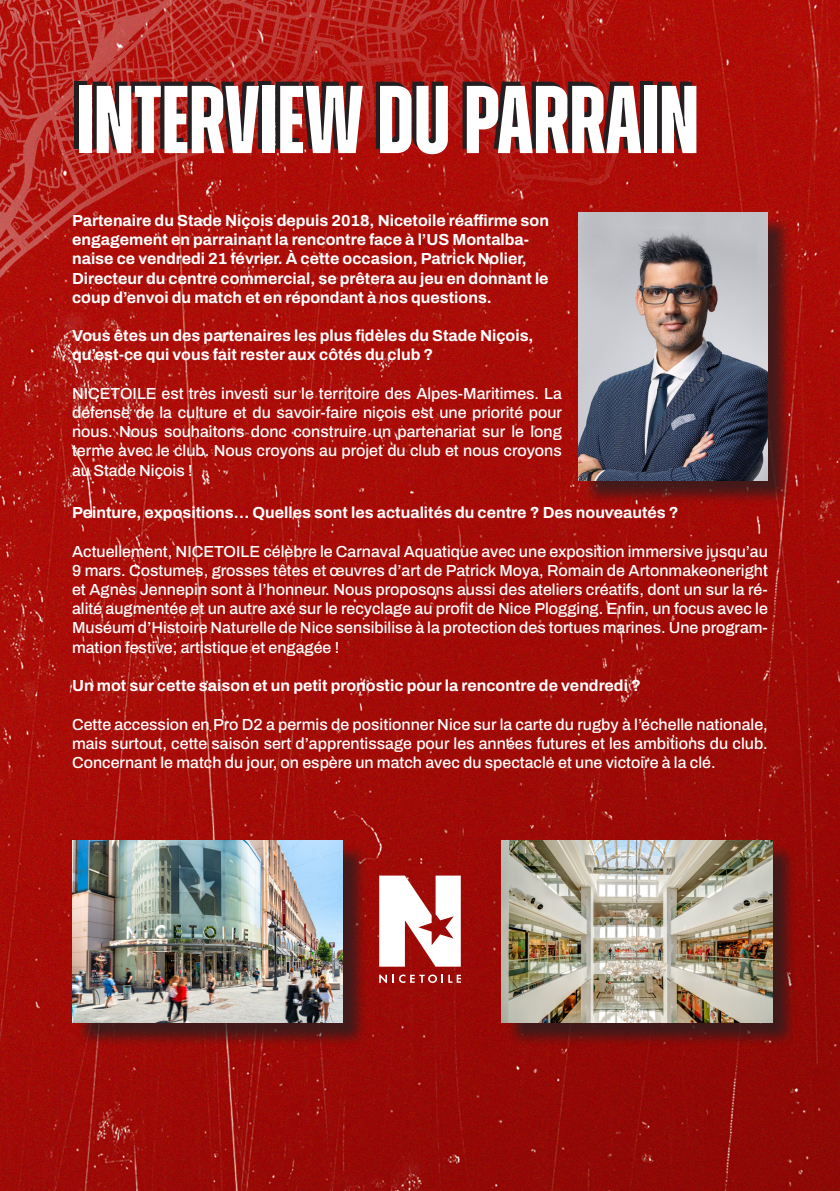
<style>
.page{position:relative;width:840px;height:1191px;background:#fff}
.page>*{position:absolute;margin:0;border:0;box-sizing:border-box;transform-origin:0 0}
.t1{font:700 96px "Zuume";color:#fff}
.t2{font:500 16px/19.2px "Archivo";color:#fff;text-align:justify}
.t3{font:700 16px/19.2px "Archivo";color:#fff}
</style>
<div class="page">
<img style="left:0;top:0;width:839px;height:1191px">
<div style="left:581px;top:215px;width:211px;height:290px;background:#231f20;opacity:.75"></div>
<img style="left:578px;top:212px;width:189px;height:268px">
<svg style="left:379px;top:875px;width:81px;height:91px"></svg>
<svg style="left:379px;top:974px;width:81px;height:9px"></svg>
<div style="left:75px;top:843px;width:292px;height:204px;background:#231f20;opacity:.75"></div>
<img style="left:72px;top:840px;width:270px;height:183px">
<div style="left:504px;top:843px;width:292px;height:204px;background:#231f20;opacity:.75"></div>
<img style="left:501px;top:840px;width:270px;height:182px">
<p class="t1" style="left:76px;top:69px;width:624px">INTERVIEW DU PARRAIN</p>
<p class="t3" style="left:72px;top:211px;width:478px">Partenaire du Stade Niçois depuis 2018, Nicetoile réaffirme son engagement en parrainant la rencontre face à l’US Montalba&shy;naise ce vendredi 21 février. À cette occasion, Patrick Nolier, Directeur du centre commercial, se prêtera au jeu en donnant le coup d’envoi du match et en répondant à nos questions.</p>
<p class="t3" style="left:72px;top:326px;width:462px">Vous êtes un des partenaires les plus fidèles du Stade Niçois, qu’est-ce qui vous fait rester aux côtés du club ?</p>
<p class="t2" style="left:72px;top:384px;width:491px">NICETOILE est très investi sur le territoire des Alpes-Maritimes. La défense de la culture et du savoir-faire niçois est une priorité pour nous. Nous souhaitons donc construire un partenariat sur le long terme avec le club. Nous croyons au projet du club et nous croyons au Stade Niçois !</p>
<p class="t3" style="left:72px;top:503px;width:607px">Peinture, expositions… Quelles sont les actualités du centre ? Des nouveautés ?</p>
<p class="t2" style="left:72px;top:541px;width:697px">Actuellement, NICETOILE célèbre le Carnaval Aquatique avec une exposition immersive jusqu’au 9 mars. Costumes, grosses têtes et œuvres d’art de Patrick Moya, Romain de Artonmakeoneright et Agnès Jennepin sont à l’honneur. Nous proposons aussi des ateliers créatifs, dont un sur la ré&shy;alité augmentée et un autre axé sur le recyclage au profit de Nice Plogging. Enfin, un focus avec le Muséum d’Histoire Naturelle de Nice sensibilise à la protection des tortues marines. Une program&shy;mation festive, artistique et engagée !</p>
<p class="t3" style="left:72px;top:676px;width:570px">Un mot sur cette saison et un petit pronostic pour la rencontre de vendredi ?</p>
<p class="t2" style="left:72px;top:714px;width:697px">Cette accession en Pro D2 a permis de positionner Nice sur la carte du rugby à l’échelle nationale, mais surtout, cette saison sert d’apprentissage pour les années futures et les ambitions du club.<br>Concernant le match du jour, on espère un match avec du spectacle et une victoire à la clé.</p>
</div>
